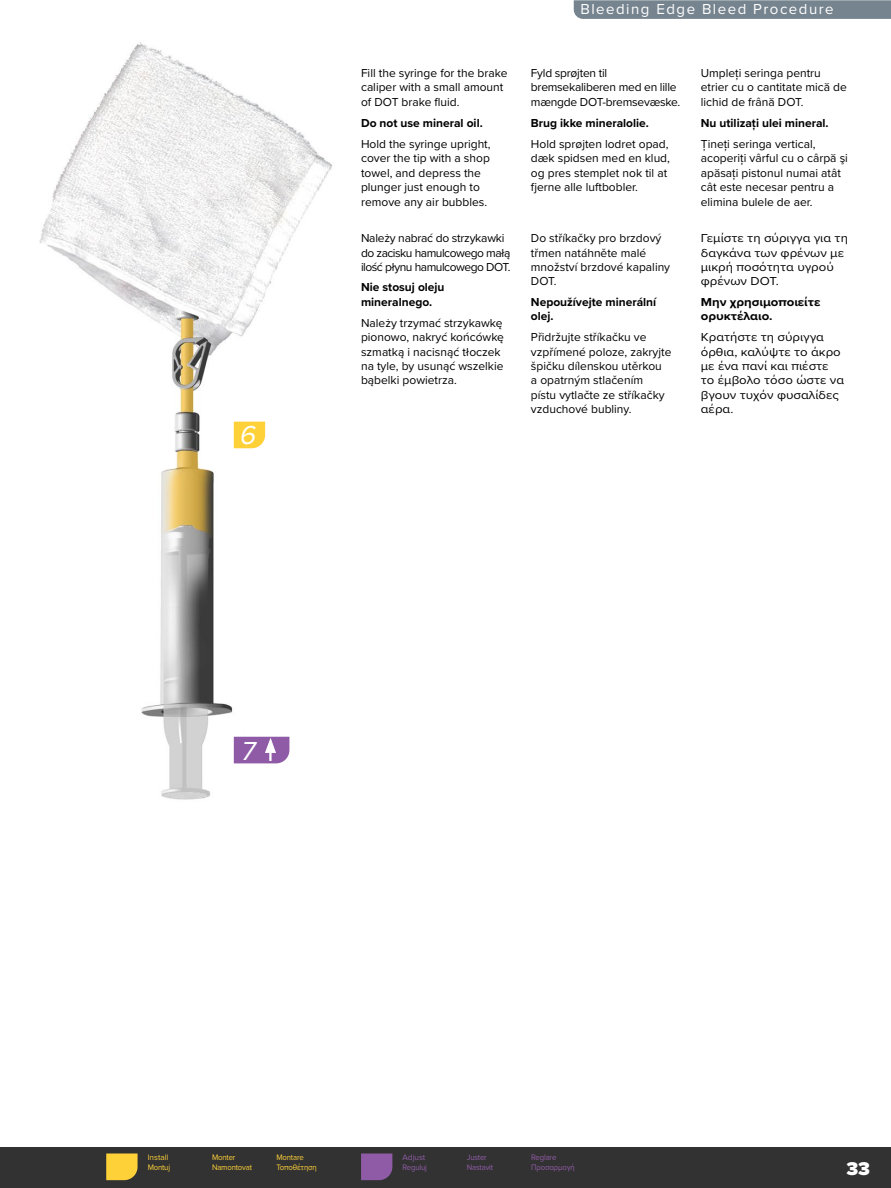
<style>
.page{position:relative;width:891px;height:1188px;background:#fff}
.page>*{position:absolute;margin:0;border:0;box-sizing:border-box;transform-origin:0 0}
.User_Manual_Number_Flag{font:italic 27px "Proxima Nova";color:#fff}
.t1{font:900 19.2px "Proxima Nova";color:#fff}
.t2{font:15px "Proxima Nova";letter-spacing:.1em;color:#fff}
.User_Manual_Text_-_Normal{font:12px/14.4px "Proxima Nova";color:#000}
.User_Manual_Text_-_Normal-2{font:700 12px/14.4px "Proxima Nova";color:#000}
.User_Manual_Text_-_Normal-3{font:12px/14.4px "Proxima Nova";color:#000;scale:1.1 1}
.User_Manual_Text_-_Normal-4{font:12px/14.4px "Proxima Nova";letter-spacing:-.04em;color:#000}
.GreekBody{font:12px/14.4px "Proxima Nova";color:#000;scale:1.1 1}
.User_Manual_Text_-_Normal-5{font:12px/14.4px "Proxima Nova";letter-spacing:-.02em;color:#000}
.User_Manual_Text_-_Normal-6{font:700 12px/14.4px "Proxima Nova";color:#000;scale:1.1 1}
.t3{font:8.25px "Proxima Nova";letter-spacing:-.02em;color:#ffd138;scale:.94 1}
.t4{font:8.25px "Proxima Nova";letter-spacing:-.02em;color:#905ba6;scale:.94 1}
.t5{font:8.25px "Proxima Nova";color:#ffd138}
.t6{font:8.25px "Proxima Nova";letter-spacing:-.02em;color:#905ba6}
</style>
<div class="page">
<div style="left:0;top:1148px;width:891px;height:40px;background:#323232"></div>
<svg style="left:574px;top:0;width:317px;height:19px;background:#798691"></svg>
<svg style="left:106px;top:1153px;width:32px;height:27px"></svg>
<img style="left:39px;top:42px;width:293px;height:758px">
<svg style="left:234px;top:737px;width:55px;height:26px"></svg>
<svg style="left:234px;top:422px;width:31px;height:26px"></svg>
<svg style="left:361px;top:1153px;width:31px;height:27px"></svg>
<p class="User_Manual_Number_Flag" style="left:239px;top:415px;width:26px">6</p>
<p class="User_Manual_Text_-_Normal" style="left:361px;top:65px;width:148px">Fill the syringe for the brake caliper with a small amount of DOT brake fluid.</p>
<p class="User_Manual_Text_-_Normal-2" style="left:361px;top:115px;width:123px">Do not use mineral oil.</p>
<p class="User_Manual_Text_-_Normal" style="left:361px;top:136px;width:131px">Hold the syringe upright, cover the tip with a shop towel, and depress the plunger just enough to remove any air bubbles.</p>
<p class="User_Manual_Text_-_Normal-4" style="left:361px;top:230px;width:151px">Należy nabrać do strzykawki do zacisku hamulcowego małą ilość płynu hamulcowego DOT.</p>
<p class="User_Manual_Text_-_Normal-2" style="left:361px;top:280px;width:85px">Nie stosuj oleju mineralnego.</p>
<p class="User_Manual_Text_-_Normal" style="left:361px;top:315px;width:144px">Należy trzymać strzykawkę pionowo, nakryć końcówkę szmatką i nacisnąć tłoczek na tyle, by usunąć wszelkie bąbelki powietrza.</p>
<p class="t2" style="left:580px;top:-3px;width:255px">Bleeding Edge Bleed Procedure</p>
<p class="User_Manual_Text_-_Normal-5" style="left:531px;top:65px;width:151px">Fyld sprøjten til bremsekaliberen med en lille mængde DOT-bremsevæske.</p>
<p class="User_Manual_Text_-_Normal-2" style="left:531px;top:115px;width:119px">Brug ikke mineralolie.</p>
<p class="User_Manual_Text_-_Normal" style="left:531px;top:136px;width:140px">Hold sprøjten lodret opad, dæk spidsen med en klud, og pres stemplet nok til at fjerne alle luftbobler.</p>
<p class="User_Manual_Text_-_Normal" style="left:531px;top:230px;width:141px">Do stříkačky pro brzdový třmen natáhněte malé množství brzdové kapaliny<br>DOT.</p>
<p class="User_Manual_Text_-_Normal-2" style="left:531px;top:294px;width:127px">Nepoužívejte minerální olej.</p>
<p class="User_Manual_Text_-_Normal" style="left:531px;top:329px;width:142px">Přidržujte stříkačku ve vzpřímené poloze, zakryjte špičku dílenskou utěrkou<br>a opatrným stlačením<br>pístu vytlačte ze stříkačky vzduchové bubliny.</p>
<p class="User_Manual_Text_-_Normal" style="left:701px;top:65px;width:148px">Umpleți seringa pentru etrier cu o cantitate mică de lichid de frână DOT.</p>
<p class="User_Manual_Text_-_Normal-2" style="left:701px;top:115px;width:129px">Nu utilizați ulei mineral.</p>
<p class="User_Manual_Text_-_Normal" style="left:701px;top:136px;width:149px">Țineți seringa vertical, acoperiți vârful cu o cârpă şi apăsați pistonul numai atât cât este necesar pentru a elimina bulele de aer.</p>
<p class="GreekBody" style="left:701px;top:230px;width:135px">Γεμίστε τη σύριγγα για τη δαγκάνα των φρένων με μικρή ποσότητα υγρού φρένων DOT.</p>
<p class="User_Manual_Text_-_Normal-6" style="left:701px;top:294px;width:110px">Μην χρησιμοποιείτε ορυκτέλαιο.</p>
<p class="User_Manual_Text_-_Normal-3" style="left:701px;top:329px;width:132px">Κρατήστε τη σύριγγα όρθια, καλύψτε το άκρο με ένα πανί και πιέστε το έμβολο τόσο ώστε να βγουν τυχόν φυσαλίδες αέρα.</p>
<p class="User_Manual_Number_Flag" style="left:240px;top:731px;width:23px">7</p>
<p class="t5" style="left:148px;top:1151px;width:22px">Install</p>
<p class="t3" style="left:212px;top:1151px;width:26px">Monter</p>
<p class="t3" style="left:276px;top:1151px;width:31px">Montare</p>
<p class="t3" style="left:148px;top:1161px;width:25px">Montuj</p>
<p class="t3" style="left:212px;top:1161px;width:44px">Namontovat</p>
<p class="t3" style="left:276px;top:1161px;width:44px">Τοποθέτηση</p>
<p class="t6" style="left:403px;top:1151px;width:24px">Adjust</p>
<p class="t4" style="left:467px;top:1151px;width:23px">Juster</p>
<p class="t4" style="left:531px;top:1151px;width:28px">Reglare</p>
<p class="t4" style="left:403px;top:1161px;width:27px">Reguluj</p>
<p class="t4" style="left:467px;top:1161px;width:29px">Nastavit</p>
<p class="t4" style="left:531px;top:1161px;width:48px">Προσαρμογή</p>
<h2 class="t1" style="left:846px;top:1154px;width:25px">33</h2>
</div>
